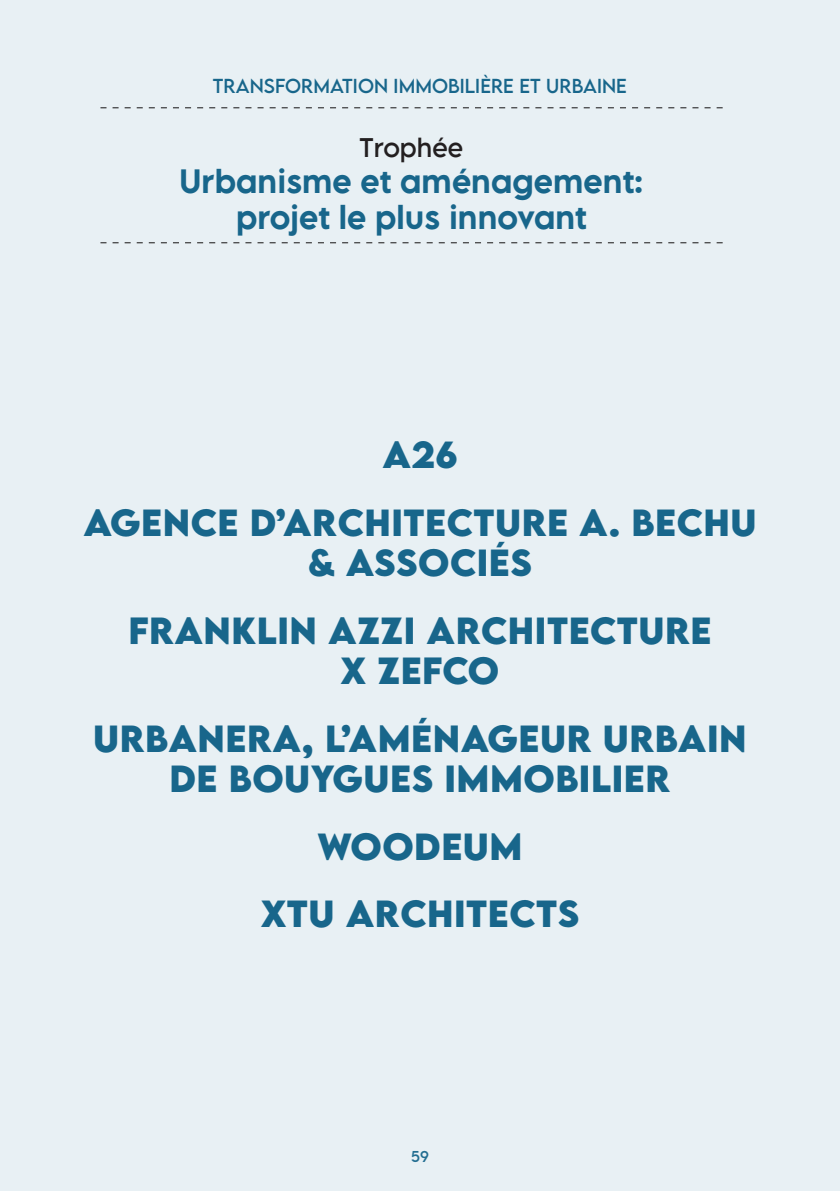
<style>
.page{position:relative;width:840px;height:1191px;background:#fff}
.page>*{position:absolute;margin:0;border:0;box-sizing:border-box;transform-origin:0 0}
.t1{font:700 33.6px/67.6px "LEMONMILK Pro FTR";letter-spacing:.015em;color:#18668b;text-align:center}
.t2{font:500 30px/36px "LEMONMILK Pro FTR";color:#18668b;text-align:center}
.t3{font:24px "LEMONMILK Pro FTR";color:#231f20}
.t4{font:18px "LEMONMILK Pro FTR";letter-spacing:.005em;color:#18668b}
.t5{font:14px "LEMONMILK Pro FTR";color:#18668b}
</style>
<div class="page">
<div style="left:0;top:0;width:839px;height:1191px;background:#e8f0f4"></div>
<svg style="left:100px;top:107px;width:622px;height:1px"></svg>
<svg style="left:100px;top:242px;width:622px;height:1px"></svg>
<p class="t4" style="left:213px;top:74px;width:415px">TRANSFORMATION IMMOBILIÈRE ET URBAINE</p>
<p class="t3" style="left:359px;top:131px;width:105px">Trophée</p>
<p class="t2" style="left:179px;top:163px;width:465px">Urbanisme et aménagement: projet le plus innovant</p>
<p class="t1" style="left:83px;top:421px;width:674px">A26<br>AGENCE D’ARCHITECTURE A. BECHU</p>
<p class="t1" style="left:128px;top:529px;width:584px">&amp; ASSOCIÉS<br>FRANKLIN AZZI ARCHITECTURE</p>
<p class="t1" style="left:93px;top:637px;width:654px">X ZEFCO<br>URBANERA, L’AMÉNAGEUR URBAIN</p>
<p class="t1" style="left:169px;top:745px;width:502px">DE BOUYGUES IMMOBILIER<br>WOODEUM<br>XTU ARCHITECTS</p>
<p class="t5" style="left:411px;top:1147px;width:19px">59</p>
</div>
